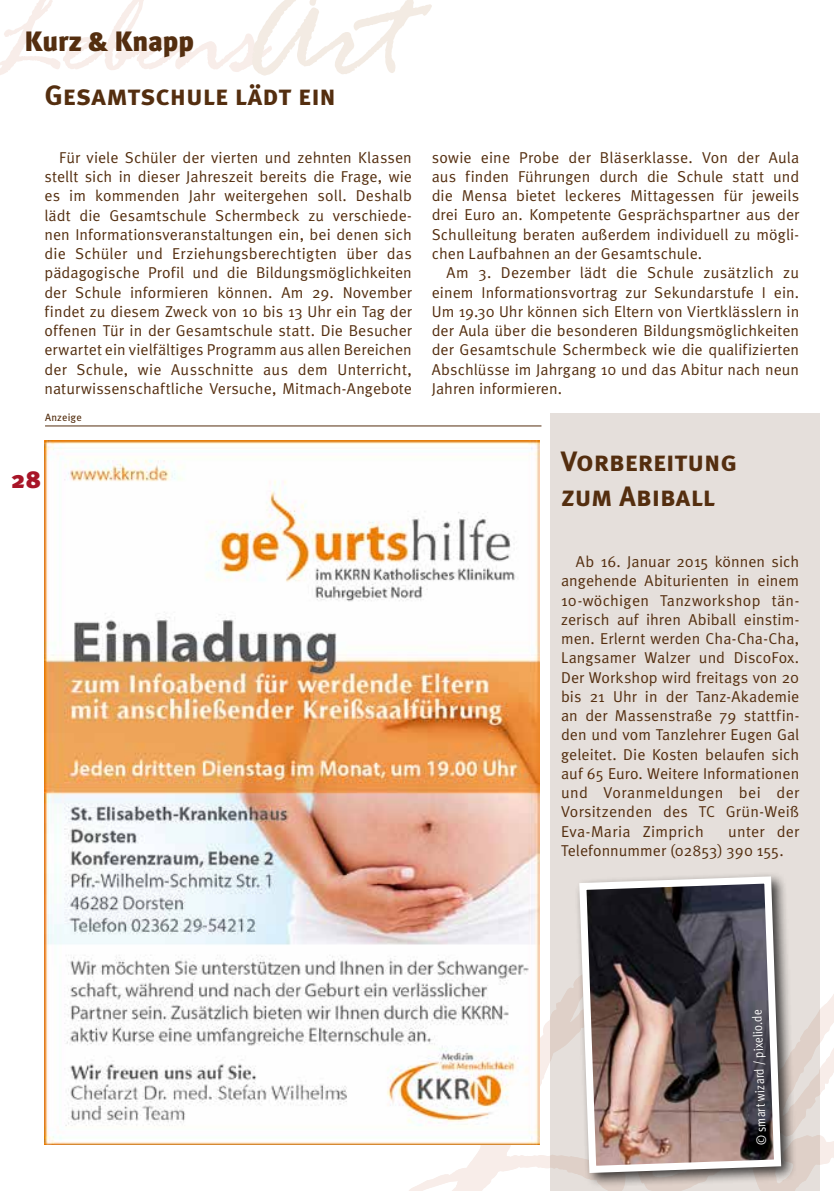
<style>
.page{position:relative;width:834px;height:1191px;background:#fff}
.page>*{position:absolute;margin:0;border:0;box-sizing:border-box;transform-origin:0 0}
.t1{font:28px/35px "Meta Bold Caps";letter-spacing:.005em;color:#542e0f}
.t2{font:900 28px "Meta";color:#542e0f}
.t3{font:900 24.5px "Meta";color:#a81528}
.t4{font:15.75px/19.2px "Meta Normal";letter-spacing:.01em;color:#542e0f;text-align:justify}
.t5{font:13.12px "Meta Cond Normal";color:#fff}
.t6{font:10.5px "Meta";letter-spacing:.02em;color:#542e0f}
</style>
<div class="page">
<svg style="left:408px;top:972px;width:141px;height:219px"></svg>
<svg style="left:819px;top:978px;width:14px;height:213px"></svg>
<svg style="left:0;top:0;width:432px;height:76px"></svg>
<div style="left:549px;top:413px;width:270px;height:778px;background:#e5dfdb"></div>
<div style="left:574px;top:871px;width:222px;height:317px;background:#000;opacity:.75"></div>
<img style="left:575px;top:872px;width:209px;height:304px">
<hr style="left:45px;top:425px;width:496px;height:1px;background:#542e0f">
<img style="left:44px;top:440px;width:495px;height:704px">
<h1 class="t2" style="left:25px;top:25px;width:171px">Kurz &amp; Knapp</h1>
<h1 class="t1" style="left:44px;top:77px;width:293px">Gesamtschule lädt ein</h1>
<p class="t4" style="left:44px;top:147px;width:369px;text-indent:15px">Für viele Schüler der vierten und zehnten Klassen stellt sich in dieser Jahreszeit bereits die Frage, wie es im kommenden Jahr weitergehen soll. Deshalb lädt die Gesamtschule Schermbeck zu verschiede&shy;nen Informationsveranstaltungen ein, bei denen sich die Schüler und Erziehungsberechtigten über das pädagogische Profil und die Bildungsmöglichkeiten der Schule informieren können. Am 29. November findet zu diesem Zweck von 10 bis 13 Uhr ein Tag der offenen Tür in der Gesamtschule statt. Die Besucher erwartet ein vielfältiges Programm aus allen Bereichen der Schule, wie Ausschnitte aus dem Unterricht, naturwissenschaftliche Versuche, Mitmach-Angebote</p>
<p class="t4" style="left:431px;top:147px;width:369px">sowie eine Probe der Bläserklasse. Von der Aula aus finden Führungen durch die Schule statt und die Mensa bietet leckeres Mittagessen für jeweils drei Euro an. Kompetente Gesprächspartner aus der Schulleitung beraten außerdem individuell zu mögli&shy;chen Laufbahnen an der Gesamtschule.</p>
<p class="t4" style="left:431px;top:263px;width:369px;text-indent:15px">Am 3. Dezember lädt die Schule zusätzlich zu einem Informationsvortrag zur Sekundarstufe I ein.<br>Um 19.30 Uhr können sich Eltern von Viertklässlern in der Aula über die besonderen Bildungsmöglichkeiten der Gesamtschule Schermbeck wie die qualifizierten Abschlüsse im Jahrgang 10 und das Abitur nach neun Jahren informieren.</p>
<p class="t6" style="left:45px;top:410px;width:38px">Anzeige</p>
<h2 class="t3" style="left:11px;top:465px;width:31px">28</h2>
<h1 class="t1" style="left:561px;top:443px;width:178px">Vorbereitung zum Abiball</h1>
<p class="t4" style="left:561px;top:552px;width:240px;text-indent:15px">Ab 16. Januar 2015 können sich angehende Abiturienten in einem 10-wöchigen Tanzworkshop tän&shy;zerisch auf ihren Abiball einstim&shy;men. Erlernt werden Cha-Cha-Cha, Langsamer Walzer und DiscoFox.<br>Der Workshop wird freitags von 20 bis 21 Uhr in der Tanz-Akademie an der Massenstraße 79 stattfin&shy;den und vom Tanzlehrer Eugen Gal geleitet. Die Kosten belaufen sich auf 65 Euro. Weitere Informationen und Voranmeldungen bei der Vorsitzenden des TC Grün-Weiß Eva-Maria Zimprich</p>
<p class="t4" style="left:561px;top:821px;width:239px;text-indent:167px">unter der<br>Telefonnummer (02853) 390 155.</p>
<p class="t5" style="left:754px;top:1145px;width:137px;rotate:-92deg">© smart wizard / pixelio.de</p>
</div>
